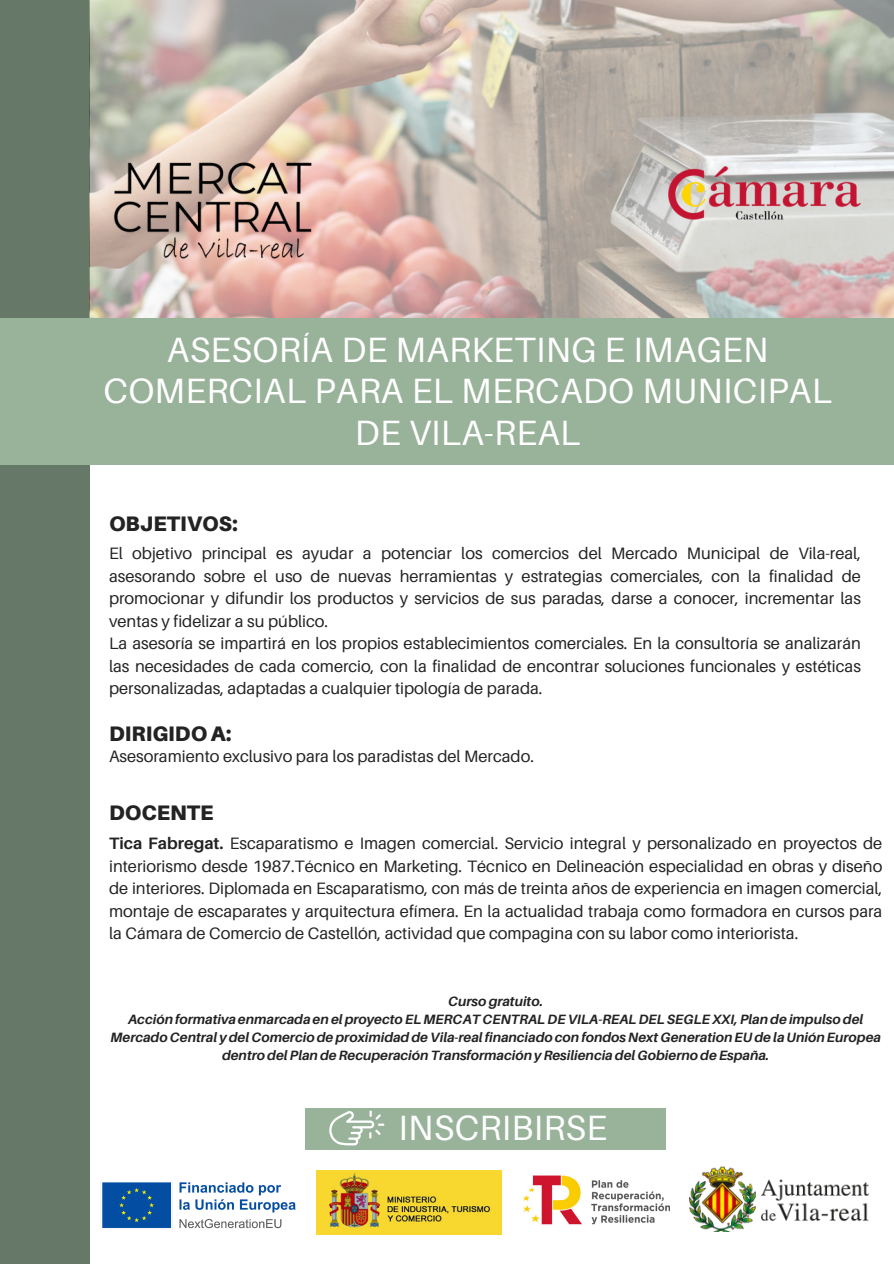
<style>
.page{position:relative;width:894px;height:1264px;background:#fff}
.page>*{position:absolute;margin:0;border:0;box-sizing:border-box;transform-origin:0 0}
.t1{font:35.1px/41.7px "Aileron";letter-spacing:.01em;color:#fff;text-align:center}
.t2{font:900 21px "Aileron";color:#232323}
.t3{font:16.5px/22.5px "Aileron";color:#232323;text-align:justify}
.t4{font:italic 700 13.5px/18px "Aileron";color:#232323;text-align:center}
.s1{font-weight:700}
</style>
<div class="page">
<div style="left:0;top:0;width:89px;height:1263px;background:#667867"></div>
<img style="left:89px;top:0;width:804px;height:318px">
<div style="left:0;top:318px;width:893px;height:147px;background:#99b29a"></div>
<div style="left:305px;top:1108px;width:360px;height:41px;background:#99b29a"></div>
<svg style="left:329px;top:1110px;width:55px;height:35px"></svg>
<img style="left:102px;top:1182px;width:194px;height:48px">
<img style="left:317px;top:1170px;width:184px;height:64px">
<img style="left:523px;top:1175px;width:146px;height:50px">
<img style="left:689px;top:1166px;width:179px;height:64px">
<img style="left:658px;top:161px;width:212px;height:67px">
<img style="left:100px;top:161px;width:224px;height:98px">
<p class="t1" style="left:103px;top:328px;width:729px">ASESORÍA DE MARKETING E IMAGEN<br>COMERCIAL PARA EL MERCADO MUNICIPAL<br>DE VILA-REAL</p>
<p class="t2" style="left:109px;top:511px;width:130px">OBJETIVOS:</p>
<p class="t3" style="left:109px;top:542px;width:753px">El objetivo principal es ayudar a potenciar los comercios del Mercado Municipal de Vila-real, asesorando sobre el uso de nuevas herramientas y estrategias comerciales, con la finalidad de promocionar y difundir los productos y servicios de sus paradas, darse a conocer, incrementar las ventas y fidelizar a su público.</p>
<p class="t3" style="left:109px;top:632px;width:753px">La asesoría se impartirá en los propios establecimientos comerciales. En la consultoría se analizarán las necesidades de cada comercio, con la finalidad de encontrar soluciones funcionales y estéticas personalizadas, adaptadas a cualquier tipología de parada.</p>
<p class="t2" style="left:109px;top:720px;width:124px">DIRIGIDO A:</p>
<p class="t3" style="left:109px;top:744px;width:426px">Asesoramiento exclusivo para los paradistas del Mercado.</p>
<p class="t2" style="left:109px;top:800px;width:106px">DOCENTE</p>
<p class="t3" style="left:109px;top:831px;width:774px"><span class="s1">Tica Fabregat.</span> Escaparatismo e Imagen comercial. Servicio integral y personalizado en proyectos de interiorismo desde 1987.Técnico en Marketing. Técnico en Delineación especialidad en obras y diseño de interiores. Diplomada en Escaparatismo, con más de treinta años de experiencia en imagen comercial, montaje de escaparates y arquitectura efímera. En la actualidad trabaja como formadora en cursos para la Cámara de Comercio de Castellón, actividad que compagina con su labor como interiorista.</p>
<p class="t4" style="left:448px;top:991px;width:96px">Curso gratuito.</p>
<p class="t4" style="left:110px;top:1009px;width:771px">Acción formativa enmarcada en el proyecto EL MERCAT CENTRAL DE VILA-REAL DEL SEGLE XXI, Plan de impulso del<br>Mercado Central y del Comercio de proximidad de Vila-real financiado con fondos Next Generation EU de la Unión Europea dentro del Plan de Recuperación Transformación y Resiliencia del Gobierno de España.</p>
<p class="t1" style="left:398px;top:1105px;width:210px">INSCRIBIRSE</p>
</div>
